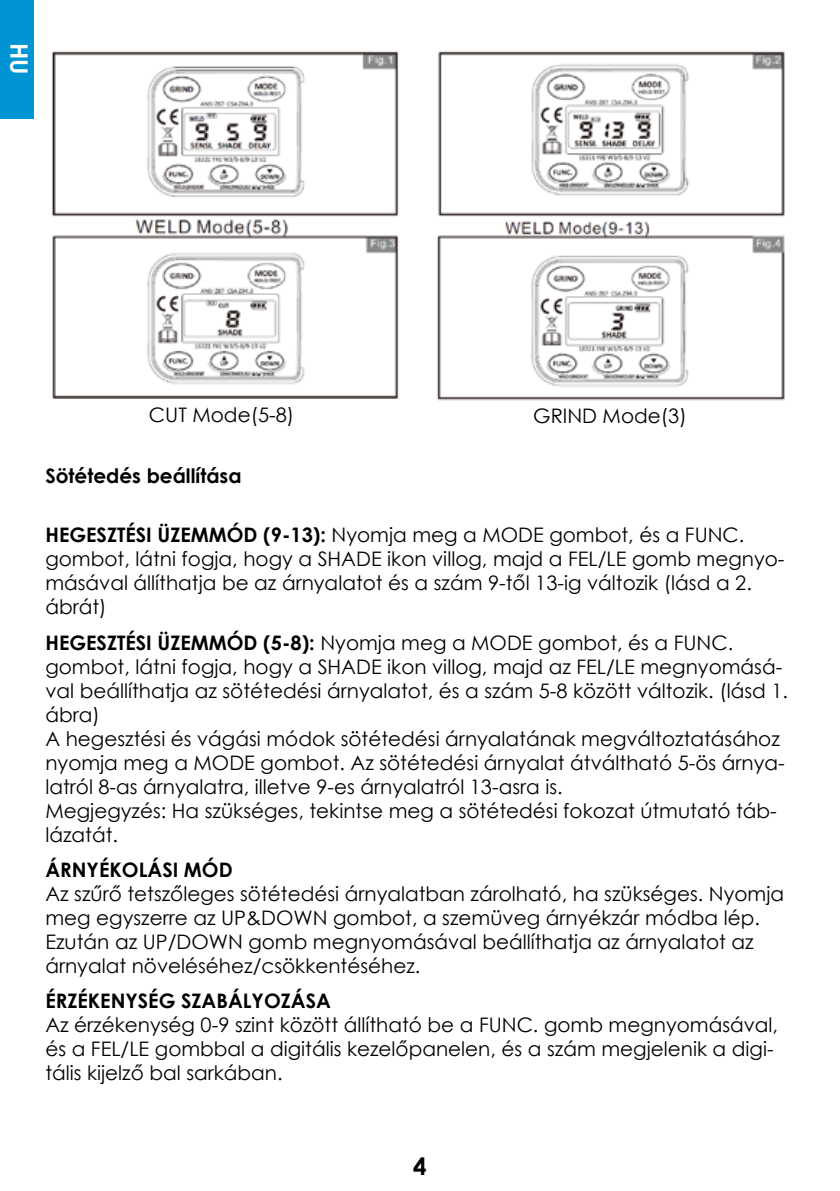
<style>
.page{position:relative;width:840px;height:1191px;background:#fff}
.page>*{position:absolute;margin:0;border:0;box-sizing:border-box;transform-origin:0 0}
.t1{font:700 24px "Century Gothic";color:#fff}
.t2{font:700 24px "Century Gothic";color:#000}
.t3{font:20px/24px "Century Gothic";color:#000}
.t4{font:700 20px "Century Gothic";color:#000}
.s1{font-weight:700}
</style>
<div class="page">
<div style="left:0;top:0;width:34px;height:119px;background:#0094d5"></div>
<img style="left:52px;top:51px;width:733px;height:350px">
<p class="t1" style="left:37px;top:43px;width:33px;rotate:90deg">HU</p>
<p class="t3" style="left:149px;top:403px;width:147px">CUT Mode(5-8)</p>
<p class="t3" style="left:533px;top:403px;width:155px">GRIND Mode(3)</p>
<p class="t4" style="left:45px;top:460px;width:197px">Sötétedés beállítása</p>
<p class="t3" style="left:45px;top:523px;width:740px"><span class="s1">HEGESZTÉSI ÜZEMMÓD (9-13):</span> Nyomja meg a MODE gombot, és a FUNC. gombot, látni fogja, hogy a SHADE ikon villog, majd a FEL/LE gomb megnyo&shy;másával állíthatja be az árnyalatot és a szám 9-től 13-ig változik (lásd a 2. ábrát)</p>
<p class="t3" style="left:45px;top:630px;width:743px"><span class="s1">HEGESZTÉSI ÜZEMMÓD (5-8):</span> Nyomja meg a MODE gombot, és a FUNC. gombot, látni fogja, hogy a SHADE ikon villog, majd az FEL/LE megnyomásá&shy;val beállíthatja az sötétedési árnyalatot, és a szám 5-8 között változik. (lásd 1. ábra)<br>A hegesztési és vágási módok sötétedési árnyalatának megváltoztatásához nyomja meg a MODE gombot. Az sötétedési árnyalat átváltható 5-ös árnya&shy;latról 8-as árnyalatra, illetve 9-es árnyalatról 13-asra is.<br>Megjegyzés: Ha szükséges, tekintse meg a sötétedési fokozat útmutató táb&shy;lázatát.</p>
<p class="t4" style="left:45px;top:854px;width:189px">ÁRNYÉKOLÁSI MÓD</p>
<p class="t3" style="left:45px;top:881px;width:739px">Az szűrő tetszőleges sötétedési árnyalatban zárolható, ha szükséges. Nyomja meg egyszerre az UP&amp;DOWN gombot, a szemüveg árnyékzár módba lép.<br>Ezután az UP/DOWN gomb megnyomásával beállíthatja az árnyalatot az árnyalat növeléséhez/csökkentéséhez.</p>
<p class="t4" style="left:45px;top:986px;width:287px">ÉRZÉKENYSÉG SZABÁLYOZÁSA</p>
<p class="t3" style="left:45px;top:1013px;width:733px">Az érzékenység 0-9 szint között állítható be a FUNC. gomb megnyomásával, és a FEL/LE gombbal a digitális kezelőpanelen, és a szám megjelenik a digi&shy;tális kijelző bal sarkában.</p>
<p class="t2" style="left:413px;top:1148px;width:15px">4</p>
</div>
